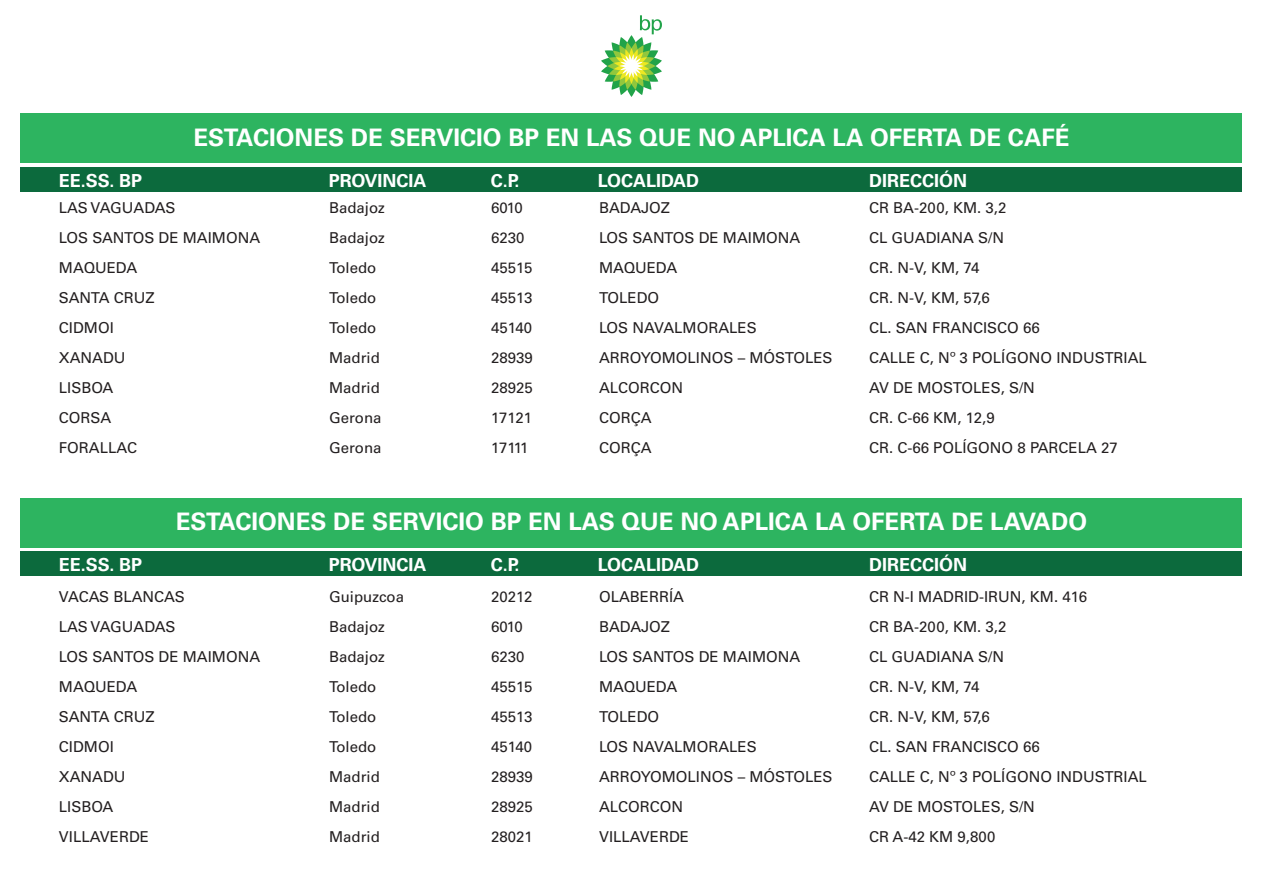
<style>
.page{position:relative;width:1263px;height:893px;background:#fff}
.page>*{position:absolute;margin:0;border:0;box-sizing:border-box;transform-origin:0 0}
.t1{font:700 24.15px "Univers LT Std";color:#fff}
.t2{font:700 18px "Univers LT Std";color:#fff}
.t3{font:15px "Univers LT Std";color:#231f20}
.t4{font:15px "Univers LT Std";letter-spacing:-.02em;color:#231f20}
</style>
<div class="page">
<div style="left:21px;top:113px;width:1221px;height:50px;background:#2db460"></div>
<div style="left:21px;top:167px;width:1221px;height:25px;background:#0c6a3d"></div>
<div style="left:21px;top:498px;width:1221px;height:49px;background:#2db460"></div>
<div style="left:21px;top:551px;width:1221px;height:25px;background:#0c6a3d"></div>
<svg style="left:601px;top:15px;width:61px;height:82px"></svg>
<h1 class="t1" style="left:193px;top:123px;width:877px">ESTACIONES DE SERVICIO BP EN LAS QUE NO APLICA LA OFERTA DE CAFÉ</h1>
<p class="t2" style="left:59px;top:170px;width:85px">EE.SS. BP</p>
<p class="t2" style="left:329px;top:170px;width:99px">PROVINCIA</p>
<p class="t2" style="left:491px;top:170px;width:30px">C.P.</p>
<p class="t2" style="left:598px;top:170px;width:103px">LOCALIDAD</p>
<p class="t2" style="left:869px;top:170px;width:100px">DIRECCIÓN</p>
<p class="t4" style="left:59px;top:198px;width:118px">LAS VAGUADAS</p>
<p class="t3" style="left:329px;top:198px;width:57px">Badajoz</p>
<p class="t3" style="left:491px;top:198px;width:33px">6010</p>
<p class="t3" style="left:599px;top:198px;width:73px">BADAJOZ</p>
<p class="t3" style="left:869px;top:198px;width:139px">CR BA-200, KM. 3,2</p>
<p class="t3" style="left:59px;top:228px;width:203px">LOS SANTOS DE MAIMONA</p>
<p class="t3" style="left:329px;top:228px;width:57px">Badajoz</p>
<p class="t3" style="left:491px;top:228px;width:35px">6230</p>
<p class="t3" style="left:599px;top:228px;width:203px">LOS SANTOS DE MAIMONA</p>
<p class="t3" style="left:869px;top:228px;width:137px">CL GUADIANA S/N</p>
<p class="t3" style="left:59px;top:258px;width:80px">MAQUEDA</p>
<p class="t3" style="left:329px;top:258px;width:49px">Toledo</p>
<p class="t3" style="left:491px;top:258px;width:43px">45515</p>
<p class="t3" style="left:599px;top:258px;width:80px">MAQUEDA</p>
<p class="t3" style="left:869px;top:258px;width:112px">CR. N-V, KM, 74</p>
<p class="t3" style="left:59px;top:288px;width:97px">SANTA CRUZ</p>
<p class="t3" style="left:329px;top:288px;width:49px">Toledo</p>
<p class="t3" style="left:491px;top:288px;width:43px">45513</p>
<p class="t3" style="left:599px;top:288px;width:62px">TOLEDO</p>
<p class="t3" style="left:869px;top:288px;width:122px">CR. N-V, KM, 57,6</p>
<p class="t3" style="left:59px;top:318px;width:57px">CIDMOI</p>
<p class="t3" style="left:329px;top:318px;width:49px">Toledo</p>
<p class="t3" style="left:491px;top:318px;width:43px">45140</p>
<p class="t3" style="left:599px;top:318px;width:159px">LOS NAVALMORALES</p>
<p class="t3" style="left:869px;top:318px;width:172px">CL. SAN FRANCISCO 66</p>
<p class="t3" style="left:59px;top:348px;width:68px">XANADU</p>
<p class="t3" style="left:329px;top:348px;width:52px">Madrid</p>
<p class="t3" style="left:491px;top:348px;width:43px">28939</p>
<p class="t3" style="left:599px;top:348px;width:235px">ARROYOMOLINOS – MÓSTOLES</p>
<p class="t3" style="left:869px;top:348px;width:279px">CALLE C, Nº 3 POLÍGONO INDUSTRIAL</p>
<p class="t3" style="left:59px;top:378px;width:56px">LISBOA</p>
<p class="t3" style="left:329px;top:378px;width:52px">Madrid</p>
<p class="t3" style="left:491px;top:378px;width:43px">28925</p>
<p class="t3" style="left:599px;top:378px;width:86px">ALCORCON</p>
<p class="t3" style="left:869px;top:378px;width:167px">AV DE MOSTOLES, S/N</p>
<p class="t3" style="left:59px;top:408px;width:54px">CORSA</p>
<p class="t3" style="left:329px;top:408px;width:54px">Gerona</p>
<p class="t3" style="left:491px;top:408px;width:43px">17121</p>
<p class="t3" style="left:599px;top:408px;width:54px">CORÇA</p>
<p class="t3" style="left:869px;top:408px;width:127px">CR. C-66 KM, 12,9</p>
<p class="t3" style="left:59px;top:438px;width:80px">FORALLAC</p>
<p class="t3" style="left:329px;top:438px;width:54px">Gerona</p>
<p class="t3" style="left:491px;top:438px;width:39px">17111</p>
<p class="t3" style="left:599px;top:438px;width:54px">CORÇA</p>
<p class="t3" style="left:869px;top:438px;width:250px">CR. C-66 POLÍGONO 8 PARCELA 27</p>
<h1 class="t1" style="left:176px;top:507px;width:913px">ESTACIONES DE SERVICIO BP EN LAS QUE NO APLICA LA OFERTA DE LAVADO</h1>
<p class="t2" style="left:59px;top:554px;width:85px">EE.SS. BP</p>
<p class="t2" style="left:329px;top:554px;width:99px">PROVINCIA</p>
<p class="t2" style="left:491px;top:554px;width:30px">C.P.</p>
<p class="t2" style="left:598px;top:554px;width:103px">LOCALIDAD</p>
<p class="t2" style="left:869px;top:554px;width:100px">DIRECCIÓN</p>
<p class="t3" style="left:59px;top:587px;width:127px">VACAS BLANCAS</p>
<p class="t3" style="left:329px;top:587px;width:76px">Guipuzcoa</p>
<p class="t3" style="left:491px;top:587px;width:43px">20212</p>
<p class="t3" style="left:599px;top:587px;width:87px">OLABERRÍA</p>
<p class="t3" style="left:869px;top:587px;width:220px">CR N-I MADRID-IRUN, KM. 416</p>
<p class="t4" style="left:59px;top:617px;width:118px">LAS VAGUADAS</p>
<p class="t3" style="left:329px;top:617px;width:57px">Badajoz</p>
<p class="t3" style="left:491px;top:617px;width:33px">6010</p>
<p class="t3" style="left:599px;top:617px;width:73px">BADAJOZ</p>
<p class="t3" style="left:869px;top:617px;width:139px">CR BA-200, KM. 3,2</p>
<p class="t3" style="left:59px;top:647px;width:203px">LOS SANTOS DE MAIMONA</p>
<p class="t3" style="left:329px;top:647px;width:57px">Badajoz</p>
<p class="t3" style="left:491px;top:647px;width:35px">6230</p>
<p class="t3" style="left:599px;top:647px;width:203px">LOS SANTOS DE MAIMONA</p>
<p class="t3" style="left:869px;top:647px;width:137px">CL GUADIANA S/N</p>
<p class="t3" style="left:59px;top:677px;width:80px">MAQUEDA</p>
<p class="t3" style="left:329px;top:677px;width:49px">Toledo</p>
<p class="t3" style="left:491px;top:677px;width:43px">45515</p>
<p class="t3" style="left:599px;top:677px;width:80px">MAQUEDA</p>
<p class="t3" style="left:869px;top:677px;width:112px">CR. N-V, KM, 74</p>
<p class="t3" style="left:59px;top:707px;width:97px">SANTA CRUZ</p>
<p class="t3" style="left:329px;top:707px;width:49px">Toledo</p>
<p class="t3" style="left:491px;top:707px;width:43px">45513</p>
<p class="t3" style="left:599px;top:707px;width:62px">TOLEDO</p>
<p class="t3" style="left:869px;top:707px;width:122px">CR. N-V, KM, 57,6</p>
<p class="t3" style="left:59px;top:737px;width:57px">CIDMOI</p>
<p class="t3" style="left:329px;top:737px;width:49px">Toledo</p>
<p class="t3" style="left:491px;top:737px;width:43px">45140</p>
<p class="t3" style="left:599px;top:737px;width:159px">LOS NAVALMORALES</p>
<p class="t3" style="left:869px;top:737px;width:172px">CL. SAN FRANCISCO 66</p>
<p class="t3" style="left:59px;top:767px;width:68px">XANADU</p>
<p class="t3" style="left:329px;top:767px;width:52px">Madrid</p>
<p class="t3" style="left:491px;top:767px;width:43px">28939</p>
<p class="t3" style="left:599px;top:767px;width:235px">ARROYOMOLINOS – MÓSTOLES</p>
<p class="t3" style="left:869px;top:767px;width:279px">CALLE C, Nº 3 POLÍGONO INDUSTRIAL</p>
<p class="t3" style="left:59px;top:797px;width:56px">LISBOA</p>
<p class="t3" style="left:329px;top:797px;width:52px">Madrid</p>
<p class="t3" style="left:491px;top:797px;width:43px">28925</p>
<p class="t3" style="left:599px;top:797px;width:86px">ALCORCON</p>
<p class="t3" style="left:869px;top:797px;width:167px">AV DE MOSTOLES, S/N</p>
<p class="t3" style="left:59px;top:827px;width:92px">VILLAVERDE</p>
<p class="t3" style="left:329px;top:827px;width:52px">Madrid</p>
<p class="t3" style="left:491px;top:827px;width:43px">28021</p>
<p class="t3" style="left:599px;top:827px;width:92px">VILLAVERDE</p>
<p class="t3" style="left:869px;top:827px;width:128px">CR A-42 KM 9,800</p>
</div>
